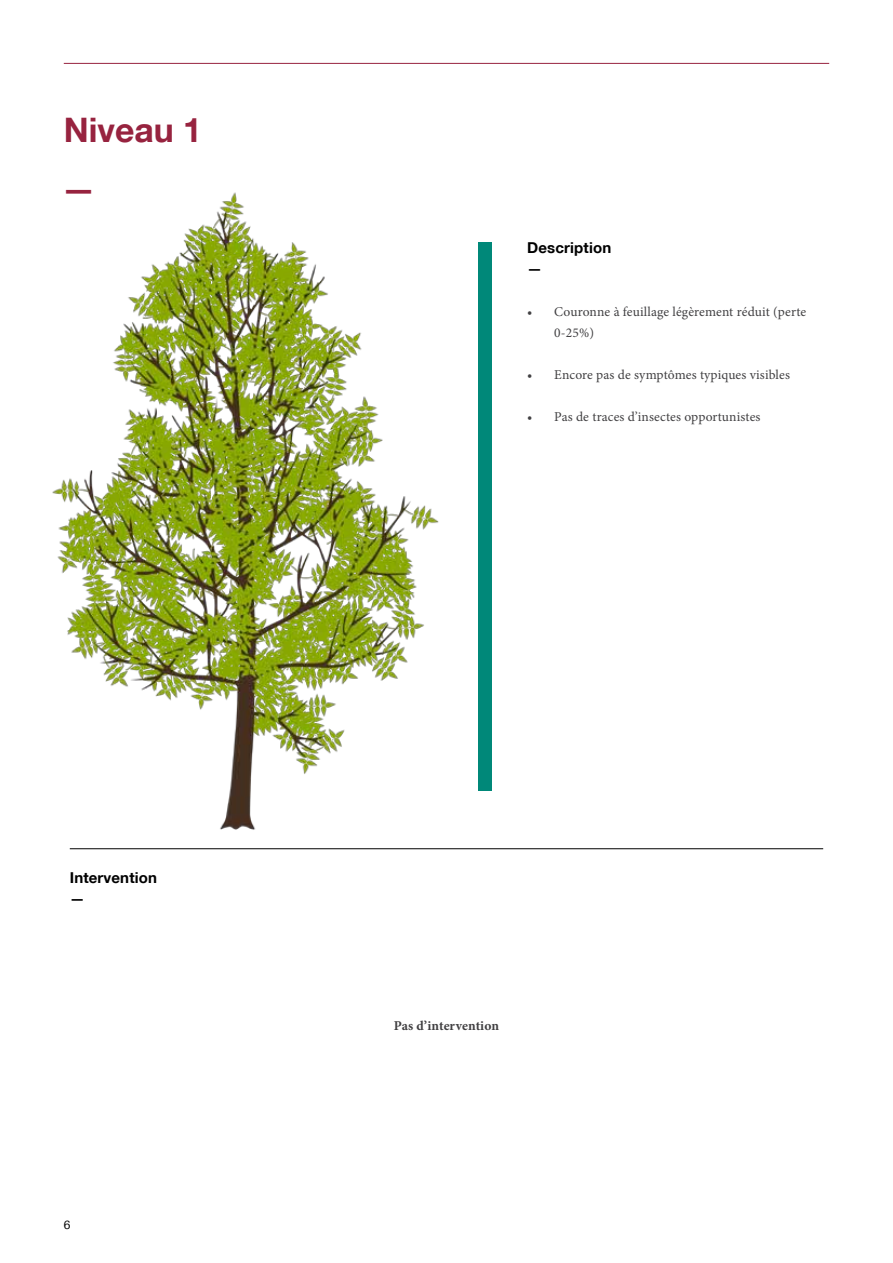
<style>
.page{position:relative;width:893px;height:1263px;background:#fff}
.page>*{position:absolute;margin:0;border:0;box-sizing:border-box;transform-origin:0 0}
.t1{font:700 33.75px/58.5px "Helvetica Neue LT";color:#97233f}
.t2{font:700 15px/21px "Helvetica Neue LT";letter-spacing:.01em;color:#000}
.t3{font:13.5px/21px "Minion Pro";letter-spacing:.01em;color:#414042}
.t4{font:700 13.5px "Minion Pro";letter-spacing:.005em;color:#414042}
.t5{font:12px "Helvetica Neue LT";color:#000}
</style>
<div class="page">
<hr style="left:64px;top:63px;width:765px;height:1px;background:#97233f">
<img style="left:52px;top:192px;width:426px;height:658px">
<div style="left:478px;top:242px;width:13px;height:549px;background:#008879"></div>
<hr style="left:70px;top:848px;width:753px;height:1px;background:#000">
<h1 class="t1" style="left:62px;top:100px;width:142px">Niveau 1 —</h1>
<p class="t2" style="left:70px;top:867px;width:89px">Intervention —</p>
<p class="t5" style="left:64px;top:1217px;width:8px">6</p>
<p class="t2" style="left:527px;top:237px;width:85px">Description —</p>
<p class="t3" style="left:554px;top:301px;width:254px;text-indent:-27px">• Couronne à feuillage légèrement réduit (perte<br>0-25%)</p>
<p class="t3" style="left:527px;top:364px;width:264px">• Encore pas de symptômes typiques visibles</p>
<p class="t3" style="left:527px;top:406px;width:235px">• Pas de traces d’insectes opportunistes</p>
<p class="t4" style="left:394px;top:1016px;width:107px">Pas d’intervention</p>
</div>
